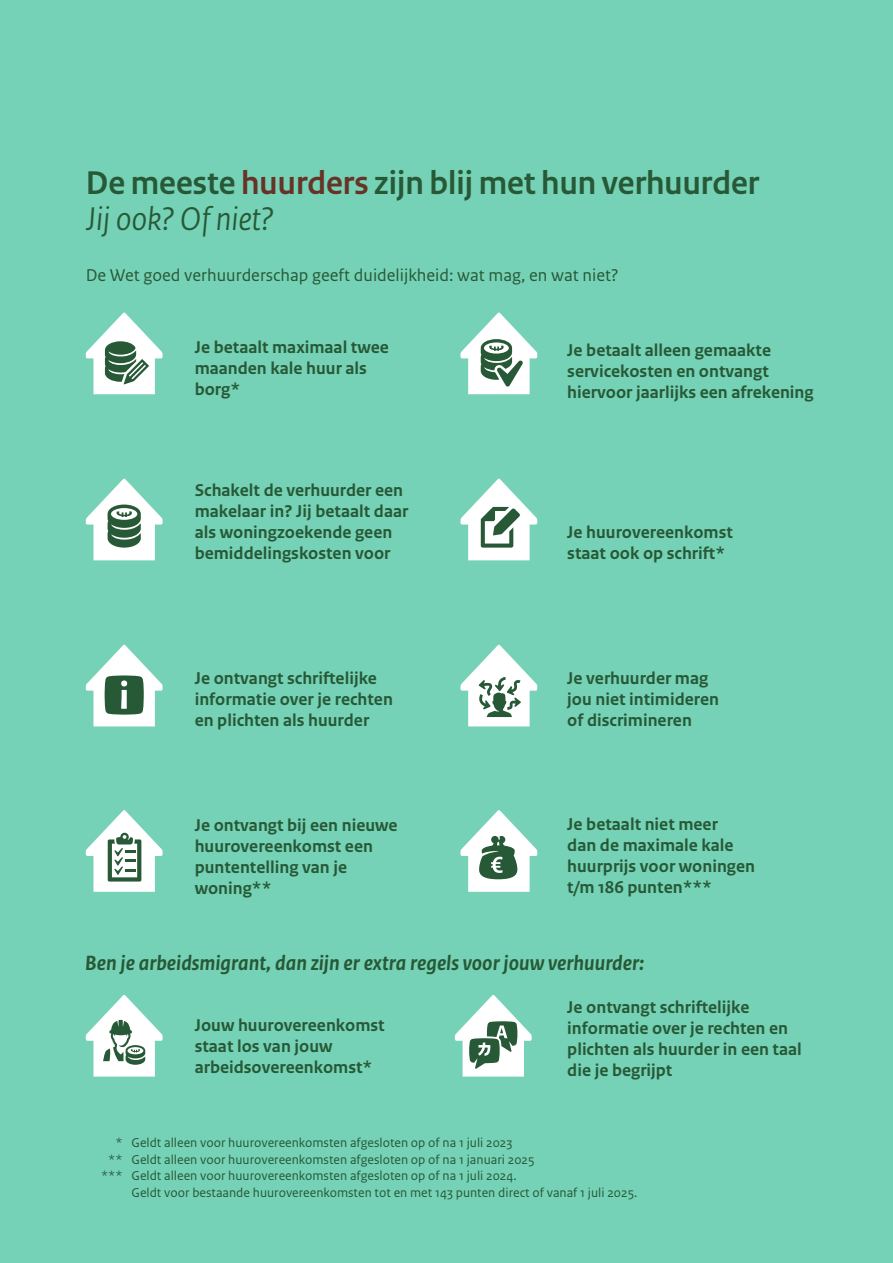
<style>
.page{position:relative;width:893px;height:1263px;background:#76d2b6}
.page>*{position:absolute;margin:0;border:0;box-sizing:border-box;transform-origin:0 0}
.H2_Kop{font:700 34.5px/36px "Rijksoverheid Sans Heading";color:#275937}
.t1{font:italic 700 21.75px "Rijksoverheid Sans Text";color:#275937}
.P_icon{font:700 18px/21px "Rijksoverheid Sans Text";color:#275937}
.t2{font:18px "Rijksoverheid Sans Text";color:#275937}
.Kleine_tekst_bruin_kopie{font:13.5px/16.5px "Rijksoverheid Sans Text";color:#265938}
.s1{color:#673327}
.s2{font-weight:400;font-style:italic}
</style>
<div class="page">
<svg style="left:460px;top:478px;width:77px;height:82px"></svg>
<svg style="left:86px;top:645px;width:77px;height:81px"></svg>
<svg style="left:86px;top:312px;width:77px;height:82px"></svg>
<svg style="left:86px;top:478px;width:77px;height:82px"></svg>
<svg style="left:460px;top:312px;width:77px;height:82px"></svg>
<svg style="left:460px;top:645px;width:77px;height:81px"></svg>
<svg style="left:455px;top:995px;width:77px;height:81px"></svg>
<svg style="left:86px;top:995px;width:77px;height:81px"></svg>
<svg style="left:86px;top:810px;width:77px;height:82px"></svg>
<svg style="left:460px;top:810px;width:77px;height:82px"></svg>
<p class="H2_Kop" style="left:86px;top:165px;width:675px">De meeste <span class="s1">huurders</span> zijn blij met hun verhuurder<br><span class="s2">Jij ook? Of niet?</span></p>
<p class="t2" style="left:86px;top:265px;width:534px">De Wet goed verhuurderschap geeft duidelijkheid: wat mag, en wat niet?</p>
<p class="P_icon" style="left:195px;top:337px;width:196px">Je betaalt maximaal twee maanden kale huur als borg*</p>
<p class="P_icon" style="left:567px;top:340px;width:248px">Je betaalt alleen gemaakte servicekosten en ontvangt hiervoor jaarlijks een afrekening</p>
<p class="P_icon" style="left:195px;top:480px;width:215px">Schakelt de verhuurder een makelaar in? Jij betaalt daar als woningzoekende geen</p>
<p class="P_icon" style="left:195px;top:543px;width:197px">bemiddelingskosten voor</p>
<p class="P_icon" style="left:567px;top:522px;width:167px">Je huurovereenkomst staat ook op schrift*</p>
<p class="P_icon" style="left:195px;top:668px;width:200px">Je ontvangt schriftelijke informatie over je rechten en plichten als huurder</p>
<p class="P_icon" style="left:567px;top:668px;width:153px">Je verhuurder mag jou niet intimideren of discrimineren</p>
<p class="P_icon" style="left:195px;top:815px;width:204px">Je ontvangt bij een nieuwe huurovereenkomst een puntentelling van je woning**</p>
<p class="P_icon" style="left:567px;top:814px;width:189px">Je betaalt niet meer<br>dan de maximale kale huurprijs voor woningen t/m 186 punten***</p>
<p class="t1" style="left:85px;top:951px;width:561px">Ben je arbeidsmigrant, dan zijn er extra regels voor jouw verhuurder:</p>
<p class="P_icon" style="left:195px;top:1015px;width:191px">Jouw huurovereenkomst staat los van jouw arbeidsovereenkomst*</p>
<p class="P_icon" style="left:567px;top:997px;width:236px">Je ontvangt schriftelijke informatie over je rechten en plichten als huurder in een taal die je begrijpt</p>
<p class="Kleine_tekst_bruin_kopie" style="left:115px;top:1135px;width:399px">* Geldt alleen voor huurovereenkomsten afgesloten op of na 1 juli 2023</p>
<p class="Kleine_tekst_bruin_kopie" style="left:108px;top:1151px;width:428px">** Geldt alleen voor huurovereenkomsten afgesloten op of na 1 januari 2025</p>
<p class="Kleine_tekst_bruin_kopie" style="left:132px;top:1168px;width:507px;text-indent:-30px">*** Geldt alleen voor huurovereenkomsten afgesloten op of na 1 juli 2024.<br>Geldt voor bestaande huurovereenkomsten tot en met 143 punten direct of vanaf 1 juli 2025.</p>
</div>
